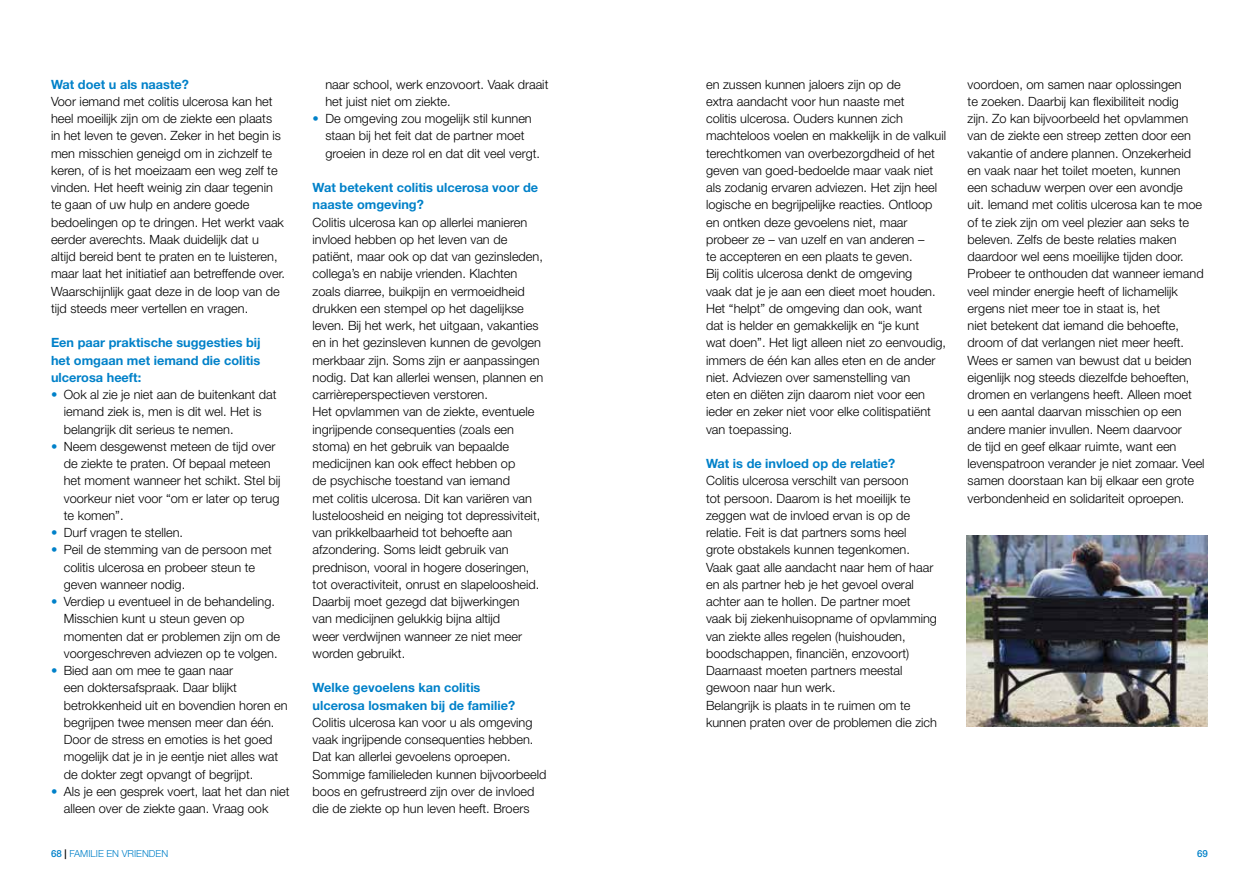
<style>
.page{position:relative;width:1259px;height:893px;background:#fff}
.page>*{position:absolute;margin:0;border:0;box-sizing:border-box;transform-origin:0 0}
.t1{font:300 12.75px/17.2px "Helvetica Neue LT Std";color:#000}
.t2{font:700 12.75px/17.2px "Helvetica Neue LT Std";color:#0081c9}
.t3{font:300 9.75px "Helvetica Neue LT Std";color:#0081c9}
.t4{font:500 9.75px "Helvetica Neue LT Std";color:#0081c9}
.s1{color:#0081c9}
.s2{font-weight:500}
.s3{font-weight:500;color:#000}
</style>
<div class="page">
<img style="left:967px;top:536px;width:241px;height:191px">
<p class="t2" style="left:51px;top:75px;width:139px">Wat doet u als naaste?</p>
<p class="t1" style="left:51px;top:92px;width:236px">Voor iemand met colitis ulcerosa kan het heel moeilijk zijn om de ziekte een plaats<br>in het leven te geven. Zeker in het begin is men misschien geneigd om in zichzelf te keren, of is het moeizaam een weg zelf te vinden. Het heeft weinig zin daar tegenin te gaan of uw hulp en andere goede bedoelingen op te dringen. Het werkt vaak eerder averechts. Maak duidelijk dat u altijd bereid bent te praten en te luisteren, maar laat het initiatief aan betreffende over.<br>Waarschijnlijk gaat deze in de loop van de tijd steeds meer vertellen en vragen.</p>
<p class="t2" style="left:51px;top:334px;width:211px;text-align:justify">Een paar praktische suggesties bij het omgaan met iemand die colitis ulcerosa heeft:</p>
<p class="t1" style="left:64px;top:386px;width:214px;text-indent:-13px"><span class="s1">•</span> Ook al zie je niet aan de buitenkant dat iemand ziek is, men is dit wel. Het is belangrijk dit serieus te nemen.</p>
<p class="t1" style="left:64px;top:437px;width:218px;text-indent:-13px"><span class="s1">•</span> Neem desgewenst meteen de tijd over de ziekte te praten. Of bepaal meteen het moment wanneer het schikt. Stel bij voorkeur niet voor “om er later op terug te komen”.</p>
<p class="t1" style="left:51px;top:524px;width:134px"><span class="s1">•</span> Durf vragen te stellen.</p>
<p class="t1" style="left:64px;top:541px;width:210px;text-indent:-13px"><span class="s1">•</span> Peil de stemming van de persoon met colitis ulcerosa en probeer steun te geven wanneer nodig.</p>
<p class="t1" style="left:64px;top:593px;width:218px;text-indent:-13px"><span class="s1">•</span> Verdiep u eventueel in de behandeling.<br>Misschien kunt u steun geven op momenten dat er problemen zijn om de voorgeschreven adviezen op te volgen.</p>
<p class="t1" style="left:64px;top:662px;width:225px;text-indent:-13px"><span class="s1">•</span> Bied aan om mee te gaan naar<br>een doktersafspraak. Daar blijkt betrokkenheid uit en bovendien horen en begrijpen twee mensen meer dan één.<br>Door de stress en emoties is het goed mogelijk dat je in je eentje niet alles wat de dokter zegt opvangt of begrijpt.</p>
<p class="t1" style="left:64px;top:782px;width:227px;text-indent:-13px"><span class="s1">•</span> Als je een gesprek voert, laat het dan niet alleen over de ziekte gaan. Vraag ook</p>
<p class="t1" style="left:325px;top:75px;width:224px">naar school, werk enzovoort. Vaak draait het juist niet om ziekte.</p>
<p class="t1" style="left:325px;top:110px;width:216px;text-indent:-13px"><span class="s1">•</span> De omgeving zou mogelijk stil kunnen staan bij het feit dat de partner moet groeien in deze rol en dat dit veel vergt.</p>
<p class="t2" style="left:313px;top:179px;width:227px">Wat betekent colitis ulcerosa voor de naaste omgeving?</p>
<p class="t1" style="left:313px;top:213px;width:232px">Colitis ulcerosa kan op allerlei manieren invloed hebben op het leven van de patiënt, maar ook op dat van gezinsleden, collega’s en nabije vrienden. Klachten zoals diarree, buikpijn en vermoeidheid drukken een stempel op het dagelijkse leven. Bij het werk, het uitgaan, vakanties en in het gezinsleven kunnen de gevolgen merkbaar zijn. Soms zijn er aanpassingen nodig. Dat kan allerlei wensen, plannen en carrièreperspectieven verstoren.<br>Het opvlammen van de ziekte, eventuele ingrijpende consequenties (zoals een stoma) en het gebruik van bepaalde medicijnen kan ook effect hebben op<br>de psychische toestand van iemand<br>met colitis ulcerosa. Dit kan variëren van lusteloosheid en neiging tot depressiviteit, van prikkelbaarheid tot behoefte aan afzondering. Soms leidt gebruik van prednison, vooral in hogere doseringen, tot overactiviteit, onrust en slapeloosheid.<br>Daarbij moet gezegd dat bijwerkingen<br>van medicijnen gelukkig bijna altijd<br>weer verdwijnen wanneer ze niet meer worden gebruikt.</p>
<p class="t2" style="left:313px;top:679px;width:204px">Welke gevoelens kan colitis ulcerosa losmaken bij de familie?</p>
<p class="t1" style="left:313px;top:713px;width:235px">Colitis ulcerosa kan voor u als omgeving vaak ingrijpende consequenties hebben.<br>Dat kan allerlei gevoelens oproepen.<br>Sommige familieleden kunnen bijvoorbeeld boos en gefrustreerd zijn over de invloed die de ziekte op hun leven heeft. Broers</p>
<p class="t1" style="left:706px;top:75px;width:241px">en zussen kunnen jaloers zijn op de<br>extra aandacht voor hun naaste met<br>colitis ulcerosa. Ouders kunnen zich machteloos voelen en makkelijk in de valkuil terechtkomen van overbezorgdheid of het geven van goed-bedoelde maar vaak niet als zodanig ervaren adviezen. Het zijn heel logische en begrijpelijke reacties. Ontloop en ontken deze gevoelens niet, maar probeer ze – van uzelf en van anderen –<br>te accepteren en een plaats te geven.<br>Bij colitis ulcerosa denkt de omgeving<br>vaak dat je je aan een dieet moet houden.<br>Het “helpt” de omgeving dan ook, want<br>dat is helder en gemakkelijk en “je kunt<br>wat doen”. Het ligt alleen niet zo eenvoudig, immers de één kan alles eten en de ander niet. Adviezen over samenstelling van<br>eten en diëten zijn daarom niet voor een ieder en zeker niet voor elke colitispatiënt van toepassing.</p>
<p class="t2" style="left:706px;top:455px;width:191px">Wat is de invloed op de relatie?</p>
<p class="t1" style="left:706px;top:472px;width:232px">Colitis ulcerosa verschilt van persoon<br>tot persoon. Daarom is het moeilijk te zeggen wat de invloed ervan is op de relatie. Feit is dat partners soms heel grote obstakels kunnen tegenkomen.<br>Vaak gaat alle aandacht naar hem of haar en als partner heb je het gevoel overal achter aan te hollen. De partner moet vaak bij ziekenhuisopname of opvlamming van ziekte alles regelen (huishouden, boodschappen, financiën, enzovoort)<br>Daarnaast moeten partners meestal gewoon naar hun werk.<br>Belangrijk is plaats in te ruimen om te kunnen praten over de problemen die zich</p>
<p class="t1" style="left:967px;top:75px;width:238px">voordoen, om samen naar oplossingen<br>te zoeken. Daarbij kan flexibiliteit nodig<br>zijn. Zo kan bijvoorbeeld het opvlammen van de ziekte een streep zetten door een vakantie of andere plannen. Onzekerheid en vaak naar het toilet moeten, kunnen<br>een schaduw werpen over een avondje<br>uit. Iemand met colitis ulcerosa kan te moe of te ziek zijn om veel plezier aan seks te beleven. Zelfs de beste relaties maken daardoor wel eens moeilijke tijden door.<br>Probeer te onthouden dat wanneer iemand veel minder energie heeft of lichamelijk ergens niet meer toe in staat is, het<br>niet betekent dat iemand die behoefte, droom of dat verlangen niet meer heeft.<br>Wees er samen van bewust dat u beiden eigenlijk nog steeds diezelfde behoeften, dromen en verlangens heeft. Alleen moet<br>u een aantal daarvan misschien op een andere manier invullen. Neem daarvoor<br>de tijd en geef elkaar ruimte, want een levenspatroon verander je niet zomaar. Veel samen doorstaan kan bij elkaar een grote verbondenheid en solidariteit oproepen.</p>
<p class="t3" style="left:51px;top:848px;width:119px"><span class="s2">68</span> <span class="s3">|</span> FAMILIE EN VRIENDEN</p>
<p class="t4" style="left:1197px;top:848px;width:12px">69</p>
</div>
